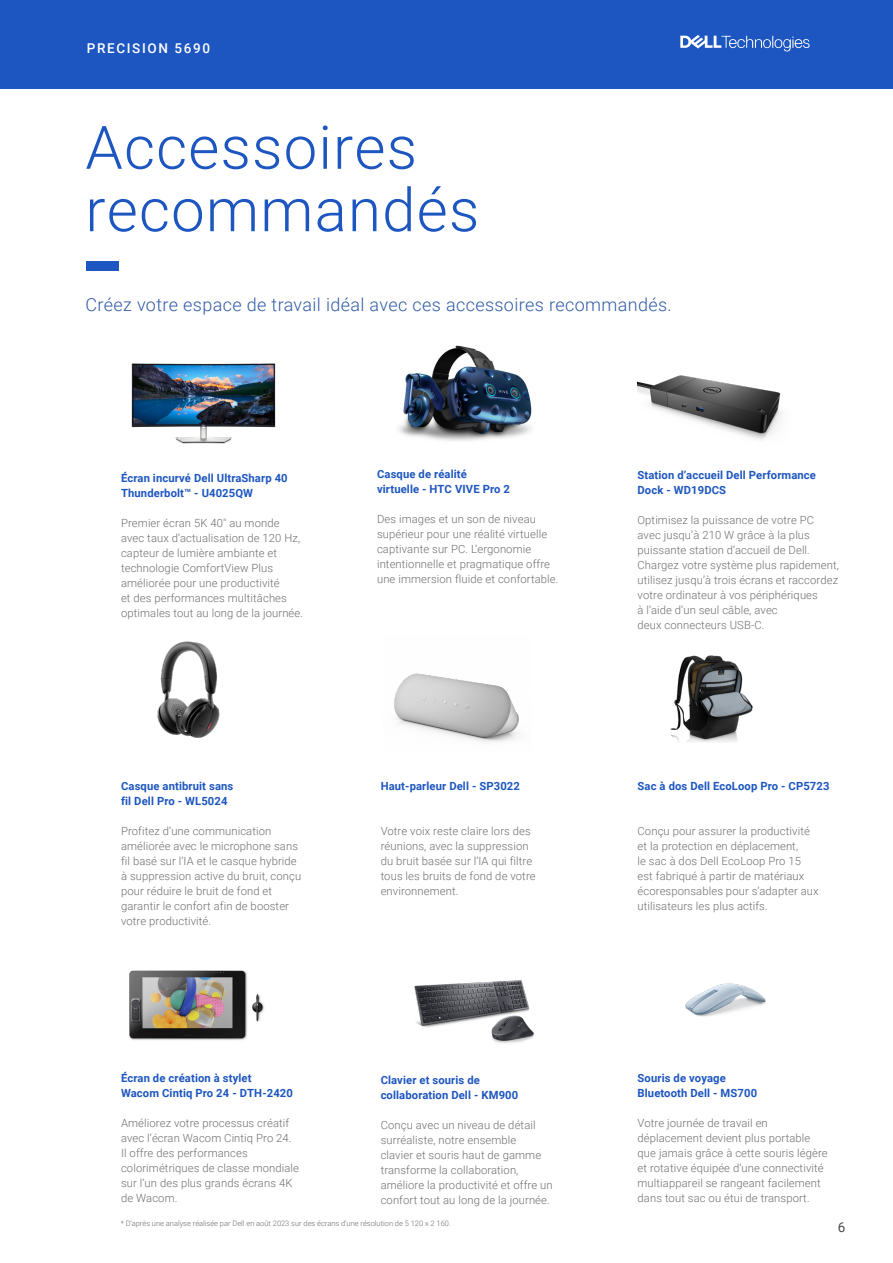
<style>
.page{position:relative;width:893px;height:1263px;background:#fff}
.page>*{position:absolute;margin:0;border:0;box-sizing:border-box;transform-origin:0 0}
.t1{font:300 60px/62.4px "Roboto";letter-spacing:.02em;color:#1d56c0}
.t2{font:300 18px "Roboto";letter-spacing:.02em;color:#325ba9}
.t3{font:500 13.5px "Roboto";letter-spacing:.12em;color:#fff}
.t4{font:13.5px "Roboto";color:#4b4c4d}
.t5{font:300 11.25px/15px "Roboto";letter-spacing:.01em;color:#6e6e6e}
.t6{font:700 11.25px/15px "Roboto";letter-spacing:.01em;color:#1d56c0}
.t7{font:300 7.5px "Roboto";color:#6e6e6e}
</style>
<div class="page">
<img style="left:414px;top:980px;width:120px;height:63px">
<img style="left:399px;top:345px;width:133px;height:96px">
<img style="left:638px;top:375px;width:144px;height:65px">
<img style="left:129px;top:970px;width:135px;height:70px">
<img style="left:131px;top:363px;width:145px;height:81px">
<img style="left:685px;top:983px;width:81px;height:34px">
<img style="left:157px;top:641px;width:63px;height:97px">
<img style="left:670px;top:655px;width:83px;height:87px">
<img style="left:394px;top:673px;width:125px;height:69px">
<div style="left:86px;top:262px;width:33px;height:9px;background:#1d56c0"></div>
<div style="left:0;top:0;width:893px;height:89px;background:#1d56c0"></div>
<svg style="left:680px;top:35px;width:130px;height:16px"></svg>
<p class="t3" style="left:87px;top:39px;width:125px">PRECISION 5690</p>
<p class="t1" style="left:85px;top:114px;width:395px">Accessoires recommandés</p>
<p class="t2" style="left:85px;top:292px;width:588px">Créez votre espace de travail idéal avec ces accessoires recommandés.</p>
<p class="t6" style="left:121px;top:470px;width:168px">Écran incurvé Dell UltraSharp 40<br>Thunderbolt™ - U4025QW</p>
<p class="t5" style="left:121px;top:515px;width:184px">Premier écran 5K 40" au monde avec taux d’actualisation de 120 Hz, capteur de lumière ambiante et technologie ComfortView Plus améliorée pour une productivité<br>et des performances multitâches optimales tout au long de la journée.</p>
<p class="t6" style="left:121px;top:778px;width:114px">Casque antibruit sans fil Dell Pro - WL5024</p>
<p class="t5" style="left:121px;top:823px;width:182px">Profitez d’une communication améliorée avec le microphone sans fil basé sur l’IA et le casque hybride à suppression active du bruit, conçu pour réduire le bruit de fond et garantir le confort afin de booster votre productivité.</p>
<p class="t6" style="left:121px;top:1070px;width:173px">Écran de création à stylet<br>Wacom Cintiq Pro 24 - DTH-2420</p>
<p class="t5" style="left:121px;top:1115px;width:179px">Améliorez votre processus créatif avec l’écran Wacom Cintiq Pro 24.<br>Il offre des performances colorimétriques de classe mondiale sur l’un des plus grands écrans 4K de Wacom.</p>
<p class="t6" style="left:377px;top:466px;width:134px">Casque de réalité virtuelle - HTC VIVE Pro 2</p>
<p class="t5" style="left:377px;top:511px;width:183px">Des images et un son de niveau supérieur pour une réalité virtuelle captivante sur PC. L’ergonomie intentionnelle et pragmatique offre une immersion fluide et confortable.</p>
<p class="t6" style="left:381px;top:778px;width:141px">Haut-parleur Dell - SP3022</p>
<p class="t5" style="left:381px;top:823px;width:157px">Votre voix reste claire lors des réunions, avec la suppression du bruit basée sur l’IA qui filtre tous les bruits de fond de votre environnement.</p>
<p class="t6" style="left:381px;top:1072px;width:139px">Clavier et souris de collaboration Dell - KM900</p>
<p class="t5" style="left:381px;top:1117px;width:173px">Conçu avec un niveau de détail surréaliste, notre ensemble<br>clavier et souris haut de gamme transforme la collaboration, améliore la productivité et offre un confort tout au long de la journée.</p>
<p class="t7" style="left:121px;top:1218px;width:332px">* D’après une analyse réalisée par Dell en août 2023 sur des écrans d’une résolution de 5 120 x 2 160.</p>
<p class="t6" style="left:638px;top:467px;width:180px">Station d’accueil Dell Performance<br>Dock - WD19DCS</p>
<p class="t5" style="left:638px;top:512px;width:178px">Optimisez la puissance de votre PC avec jusqu’à 210 W grâce à la plus puissante station d’accueil de Dell.</p>
<p class="t5" style="left:638px;top:557px;width:203px">Chargez votre système plus rapidement, utilisez jusqu’à trois écrans et raccordez votre ordinateur à vos périphériques<br>à l’aide d’un seul câble, avec<br>deux connecteurs USB-C.</p>
<p class="t6" style="left:638px;top:778px;width:194px">Sac à dos Dell EcoLoop Pro - CP5723</p>
<p class="t5" style="left:638px;top:823px;width:183px">Conçu pour assurer la productivité et la protection en déplacement,<br>le sac à dos Dell EcoLoop Pro 15 est fabriqué à partir de matériaux écoresponsables pour s’adapter aux utilisateurs les plus actifs.</p>
<p class="t6" style="left:638px;top:1070px;width:121px">Souris de voyage<br>Bluetooth Dell - MS700</p>
<p class="t5" style="left:638px;top:1115px;width:192px">Votre journée de travail en déplacement devient plus portable que jamais grâce à cette souris légère et rotative équipée d’une connectivité multiappareil se rangeant facilement dans tout sac ou étui de transport.</p>
<p class="t4" style="left:838px;top:1218px;width:9px">6</p>
</div>
